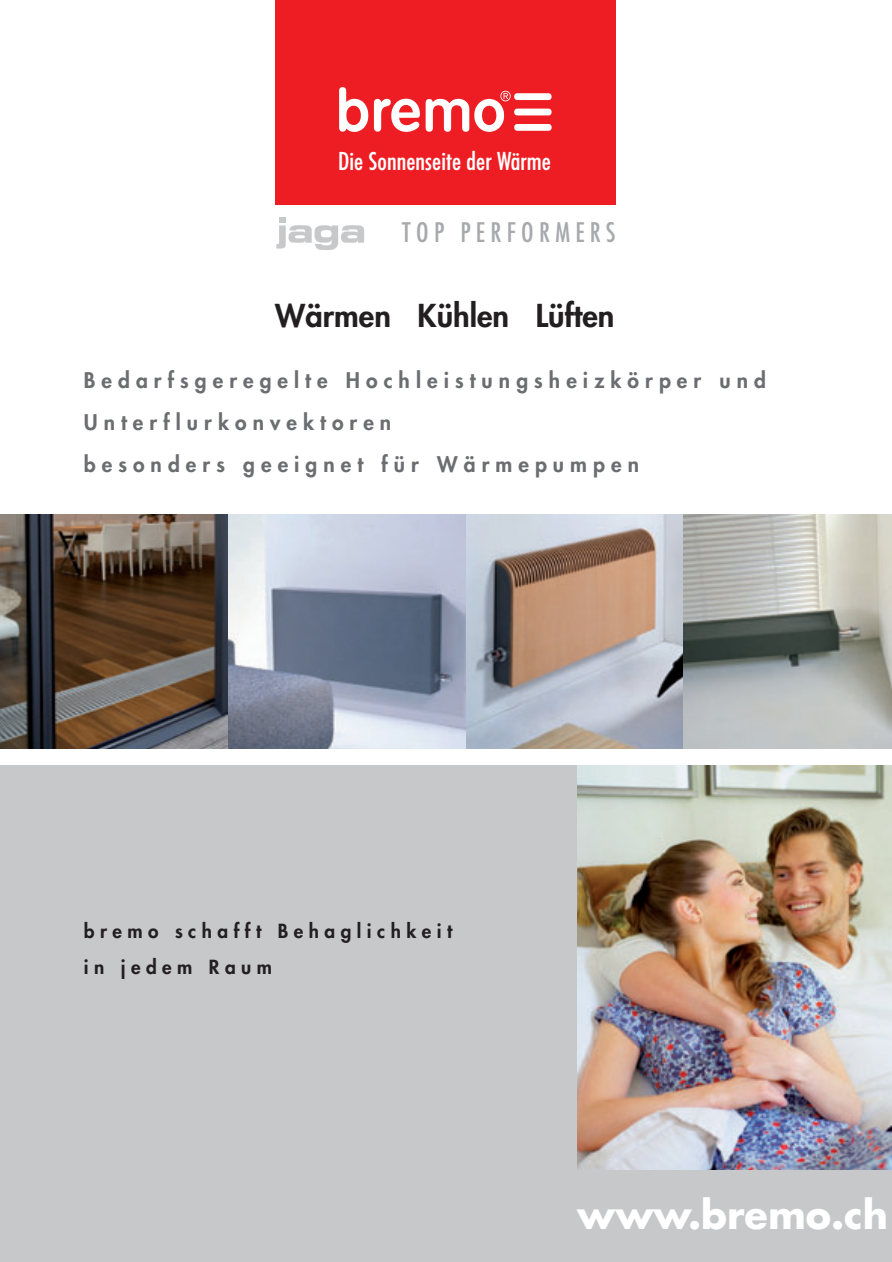
<style>
.page{position:relative;width:892px;height:1262px;background:#fff}
.page>*{position:absolute;margin:0;border:0;box-sizing:border-box;transform-origin:0 0}
.t1{font:700 38.25px "Futura";color:#fff}
.t2{font:800 30.75px "Futura";color:#231f20}
.t3{font:condensed 26.25px "Futura";color:#a8a9ad}
.t4{font:500 25.8px "Futura Condensed BQ";color:#fff}
.t5{font:800 21px/42px "Futura";color:#6c6d70}
.t6{font:800 18.9px/36px "Futura";color:#231f20}
</style>
<div class="page">
<div style="left:275px;top:0;width:340px;height:204px;background:#ee1d23"></div>
<img style="left:339px;top:88px;width:212px;height:44px">
<div style="left:0;top:765px;width:892px;height:497px;background:#c7c8ca"></div>
<img style="left:577px;top:765px;width:315px;height:404px">
<img style="left:0;top:514px;width:892px;height:234px">
<div style="left:279px;top:217px;width:7px;height:6px;background:#c7c8ca"></div>
<svg style="left:276px;top:225px;width:88px;height:25px"></svg>
<p class="t4" style="left:338px;top:147px;width:214px">Die Sonnenseite der Wärme</p>
<p class="t3" style="left:402px;top:217px;width:215px">T O P P E R F O R M E R S</p>
<p class="t2" style="left:275px;top:295px;width:340px">Wärmen Kühlen Lüften</p>
<p class="t5" style="left:84px;top:359px;width:683px">B e d a r f s g e r e g e l t e H o c h l e i s t u n g s h e i z k ö r p e r u n d<br>U n t e r f l u r k o n v e k t o r e n<br>b e s o n d e r s g e e i g n e t f ü r W ä r m e p u m p e n</p>
<p class="t6" style="left:84px;top:912px;width:370px">b r e m o s c h a f f t B e h a g l i c h k e i t i n j e d e m R a u m</p>
<p class="t1" style="left:577px;top:1189px;width:312px">www.bremo.ch</p>
</div>
